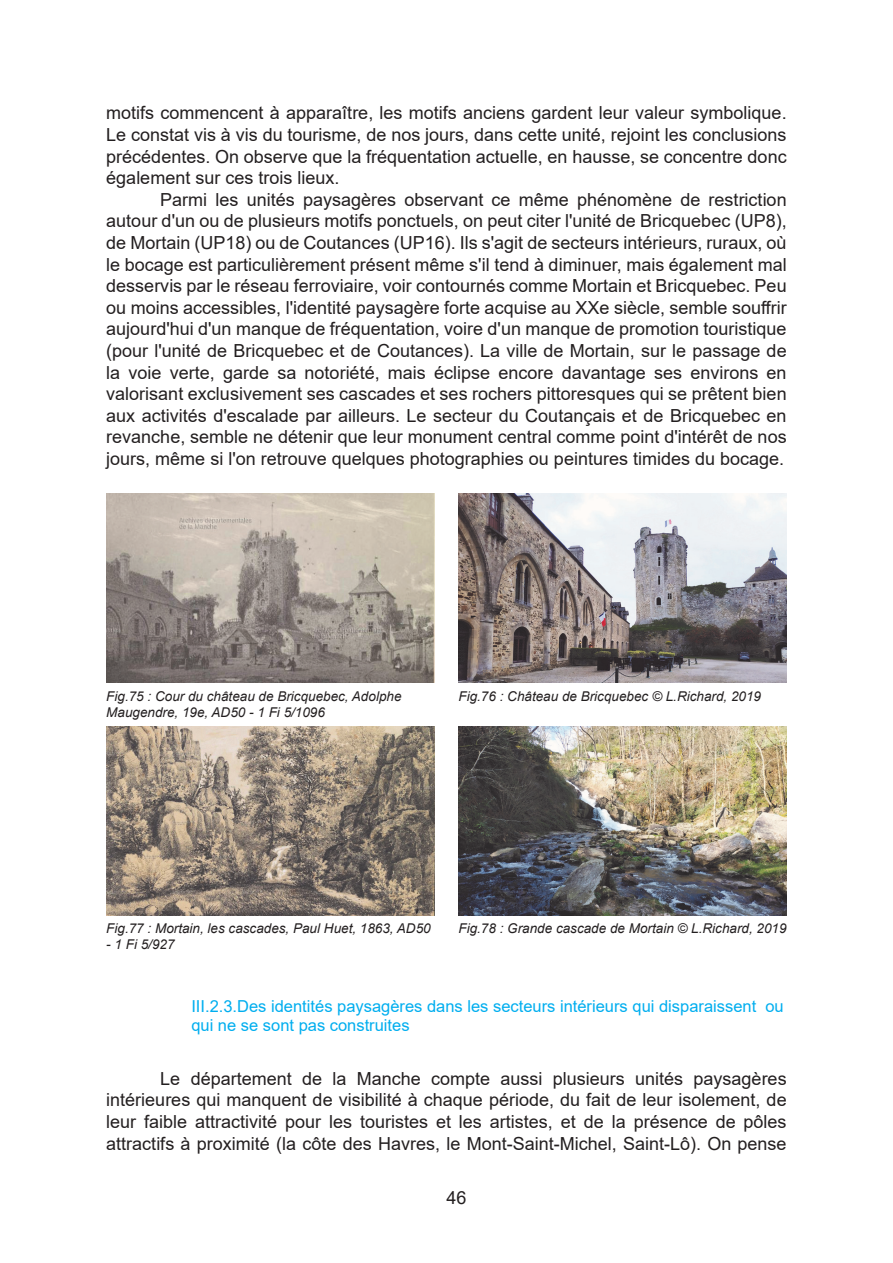
<style>
.page{position:relative;width:893px;height:1263px;background:#fff}
.page>*{position:absolute;margin:0;border:0;box-sizing:border-box;transform-origin:0 0}
.t1{font:18px/21.6px "Arial";color:#231f20;text-align:justify}
.t2{font:16.5px/19.8px "Arial";color:#00aeef}
.t3{font:italic 13.5px/16.2px "Arial";color:#231f20}
</style>
<div class="page">
<img style="left:106px;top:727px;width:328px;height:188px">
<img style="left:106px;top:493px;width:328px;height:189px">
<img style="left:458px;top:727px;width:329px;height:188px">
<img style="left:458px;top:493px;width:329px;height:189px">
<p class="t1" style="left:106px;top:102px;width:682px">motifs commencent à apparaître, les motifs anciens gardent leur valeur symbolique.<br>Le constat vis à vis du tourisme, de nos jours, dans cette unité, rejoint les conclusions précédentes. On observe que la fréquentation actuelle, en hausse, se concentre donc également sur ces trois lieux.</p>
<p class="t1" style="left:106px;top:189px;width:682px;text-indent:54px">Parmi les unités paysagères observant ce même phénomène de restriction autour d'un ou de plusieurs motifs ponctuels, on peut citer l'unité de Bricquebec (UP8), de Mortain (UP18) ou de Coutances (UP16). Ils s'agit de secteurs intérieurs, ruraux, où le bocage est particulièrement présent même s'il tend à diminuer, mais également mal desservis par le réseau ferroviaire, voir contournés comme Mortain et Bricquebec. Peu ou moins accessibles, l'identité paysagère forte acquise au XXe siècle, semble souffrir aujourd'hui d'un manque de fréquentation, voire d'un manque de promotion touristique (pour l'unité de Bricquebec et de Coutances). La ville de Mortain, sur le passage de la voie verte, garde sa notoriété, mais éclipse encore davantage ses environs en valorisant exclusivement ses cascades et ses rochers pittoresques qui se prêtent bien aux activités d'escalade par ailleurs. Le secteur du Coutançais et de Bricquebec en revanche, semble ne détenir que leur monument central comme point d'intérêt de nos jours, même si l'on retrouve quelques photographies ou peintures timides du bocage.</p>
<p class="t3" style="left:106px;top:688px;width:297px">Fig.75 : Cour du château de Bricquebec, Adolphe<br>Maugendre, 19e, AD50 - 1 Fi 5/1096</p>
<p class="t3" style="left:458px;top:688px;width:304px">Fig.76 : Château de Bricquebec © L.Richard, 2019</p>
<p class="t3" style="left:106px;top:920px;width:326px">Fig.77 : Mortain, les cascades, Paul Huet, 1863, AD50</p>
<p class="t3" style="left:106px;top:936px;width:70px">- 1 Fi 5/927</p>
<p class="t3" style="left:458px;top:920px;width:330px">Fig.78 : Grande cascade de Mortain © L.Richard, 2019</p>
<p class="t2" style="left:191px;top:996px;width:594px">III.2.3.Des identités paysagères dans les secteurs intérieurs qui disparaissent ou qui ne se sont pas construites</p>
<p class="t1" style="left:106px;top:1067px;width:682px;text-indent:54px">Le département de la Manche compte aussi plusieurs unités paysagères intérieures qui manquent de visibilité à chaque période, du fait de leur isolement, de leur faible attractivité pour les touristes et les artistes, et de la présence de pôles attractifs à proximité (la côte des Havres, le Mont-Saint-Michel, Saint-Lô). On pense</p>
<p class="t1" style="left:446px;top:1186px;width:22px">46</p>
</div>
